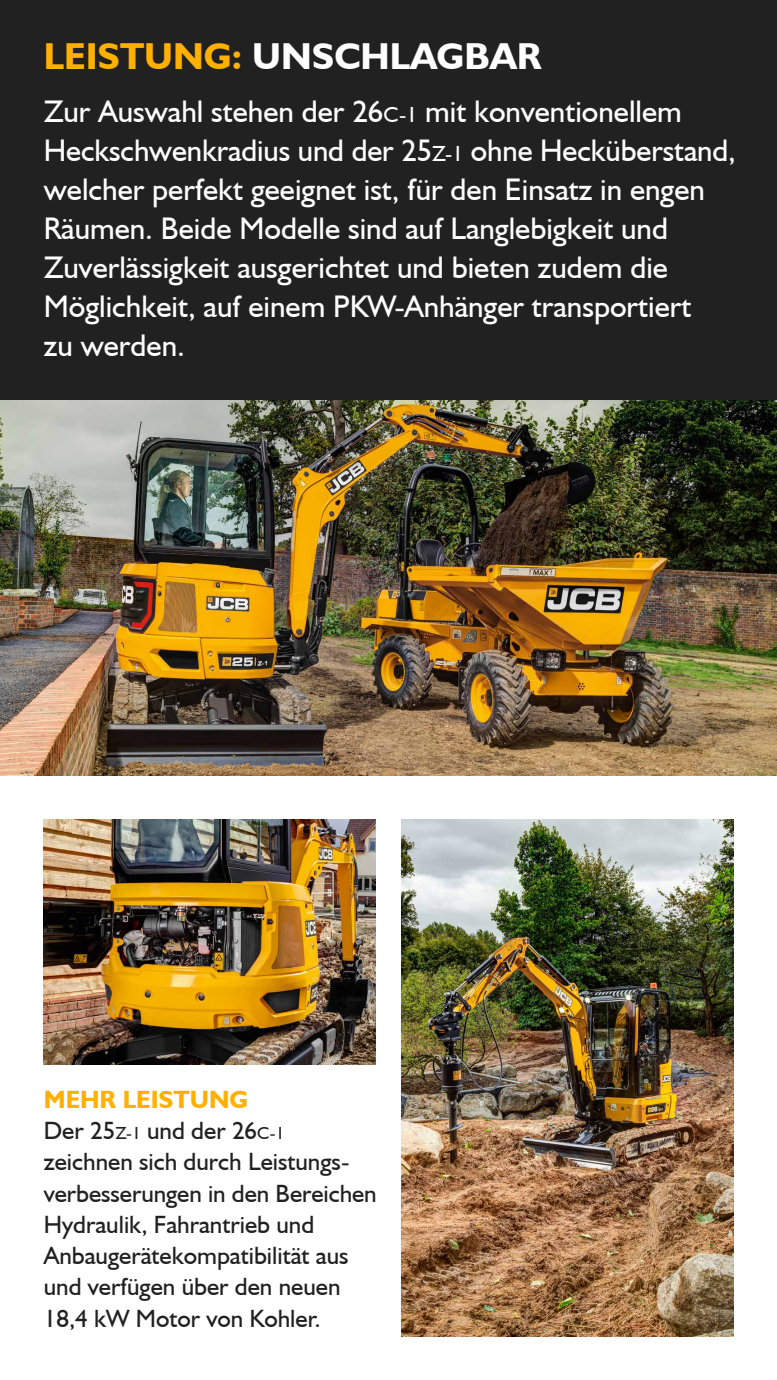
<style>
.page{position:relative;width:777px;height:1380px;background:#fff}
.page>*{position:absolute;margin:0;border:0;box-sizing:border-box;transform-origin:0 0}
.t1{font:700 37.5px "JCB Euro";color:#fff}
.t2{font:31.25px/39.1px "JCB Euro Roman";color:#fff}
.t3{font:25px/31.2px "JCB Euro Roman";color:#212121}
.t4{font:700 25px "JCB Euro";color:#ffb000}
.s1{color:#ffb000}
.s2{font-size:21.88px}
.s3{font-size:17.5px}
</style>
<div class="page">
<img style="left:0;top:400px;width:776px;height:375px">
<img style="left:44px;top:819px;width:331px;height:246px">
<img style="left:401px;top:819px;width:331px;height:517px">
<div style="left:0;top:0;width:776px;height:400px;background:#212121"></div>
<p class="t1" style="left:44px;top:33px;width:499px"><span class="s1">LEISTUNG:</span> UNSCHLAGBAR</p>
<p class="t2" style="left:44px;top:91px;width:693px">Zur Auswahl stehen der 26<span class="s2">C‑1</span> mit konventionellem Heckschwenkradius und der 25<span class="s2">Z‑1</span> ohne Hecküberstand, welcher perfekt geeignet ist, für den Einsatz in engen Räumen. Beide Modelle sind auf Langlebigkeit und Zuverlässigkeit ausgerichtet und bieten zudem die Möglichkeit, auf einem PKW-Anhänger transportiert<br>zu werden.</p>
<p class="t4" style="left:44px;top:1084px;width:206px">MEHR LEISTUNG</p>
<p class="t3" style="left:44px;top:1115px;width:334px">Der 25<span class="s3">Z‑1</span> und der 26<span class="s3">C‑1 </span>zeichnen sich durch Leistungs&shy;verbesserungen in den Bereichen<br>Hydraulik, Fahrantrieb und<br>Anbaugerätekompatibilität aus und verfügen über den neuen<br>18,4 kW Motor von Kohler.</p>
</div>
